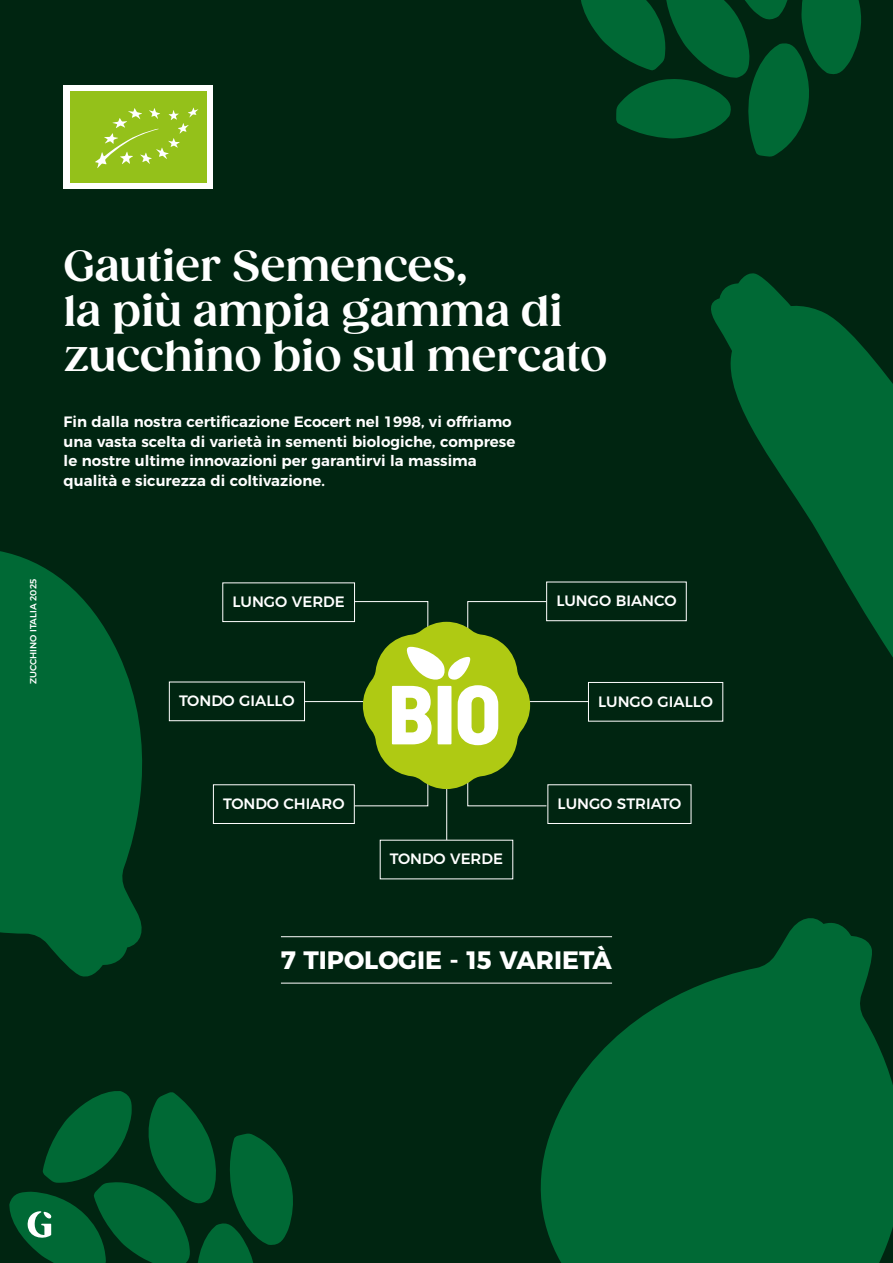
<style>
.page{position:relative;width:893px;height:1263px;background:#002511}
.page>*{position:absolute;margin:0;border:0;box-sizing:border-box;transform-origin:0 0}
.t1{font:700 42px/45px "Gazpacho";color:#fff}
.t2{font:700 25.2px "Montserrat";color:#fff}
.t3{font:600 15px/19.5px "Montserrat";color:#fff}
.t4{font:500 15px "Montserrat";color:#fff}
.t5{font:500 9px "Montserrat";color:#fff}
</style>
<div class="page">
<svg style="left:581px;top:0;width:280px;height:157px"></svg>
<svg style="left:499px;top:918px;width:394px;height:345px;fill:#006935"></svg>
<svg style="left:0;top:551px;width:142px;height:426px;fill:#006935"></svg>
<svg style="left:708px;top:273px;width:185px;height:449px"></svg>
<svg style="left:9px;top:1091px;width:284px;height:172px"></svg>
<hr style="left:281px;top:936px;width:331px;height:1px;background:#fff">
<hr style="left:281px;top:983px;width:331px;height:1px;background:#fff">
<div style="left:64px;top:85px;width:149px;height:104px;background:#fff"></div>
<div style="left:70px;top:91px;width:137px;height:92px;background:#94c11a"></div>
<svg style="left:95px;top:108px;width:103px;height:60px"></svg>
<div style="left:223px;top:583px;width:132px;height:39px;border:1px solid #fff"></div>
<div style="left:588px;top:682px;width:135px;height:39px;border:1px solid #fff"></div>
<div style="left:548px;top:784px;width:143px;height:40px;border:1px solid #fff"></div>
<div style="left:213px;top:784px;width:142px;height:40px;border:1px solid #fff"></div>
<div style="left:169px;top:682px;width:136px;height:39px;border:1px solid #fff"></div>
<div style="left:546px;top:582px;width:140px;height:39px;border:1px solid #fff"></div>
<hr style="left:493px;top:701px;width:95px;height:1px;background:#fff">
<hr style="left:305px;top:701px;width:95px;height:1px;background:#fff">
<hr style="left:446px;top:745px;width:1px;height:95px;background:#fff">
<svg style="left:354px;top:601px;width:193px;height:205px"></svg>
<h1 class="t1" style="left:64px;top:243px;width:545px">Gautier Semences,<br>la più ampia gamma di zucchino bio sul mercato</h1>
<p class="t3" style="left:64px;top:411px;width:453px">Fin dalla nostra certificazione Ecocert nel 1998, vi offriamo una vasta scelta di varietà in sementi biologiche, comprese le nostre ultime innovazioni per garantirvi la massima qualità e sicurezza di coltivazione.</p>
<p class="t5" style="left:26px;top:684px;width:107px;rotate:-90deg">ZUCCHINO ITALIA 2025</p>
<p class="t4" style="left:232px;top:590px;width:114px">LUNGO VERDE</p>
<p class="t4" style="left:179px;top:689px;width:117px">TONDO GIALLO</p>
<p class="t4" style="left:556px;top:589px;width:122px">LUNGO BIANCO</p>
<p class="t4" style="left:598px;top:689px;width:116px">LUNGO GIALLO</p>
<p class="t4" style="left:223px;top:792px;width:123px">TONDO CHIARO</p>
<p class="t4" style="left:390px;top:847px;width:115px">TONDO VERDE</p>
<p class="t4" style="left:558px;top:792px;width:125px">LUNGO STRIATO</p>
<h2 class="t2" style="left:281px;top:939px;width:333px">7 TIPOLOGIE - 15 VARIETÀ</h2>
</div>
